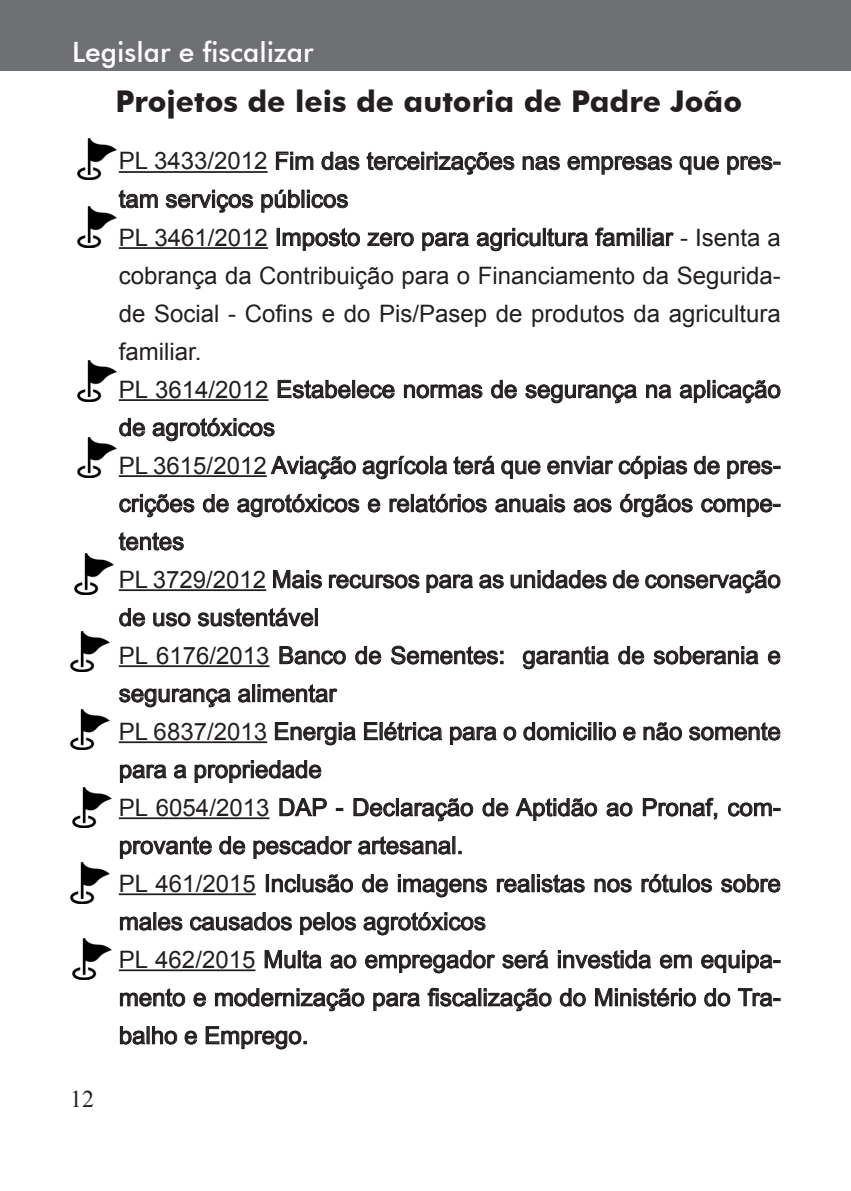
<style>
.page{position:relative;width:851px;height:1191px;background:#fff}
.page>*{position:absolute;margin:0;border:0;box-sizing:border-box;transform-origin:0 0}
.t1{font:700 30px "Futura BT";color:#231f20}
.t2{font:500 28px "Futura BT";color:#fff}
.t3{font:24px/38px "Arial";color:#231f20}
.t4{font:24px "Times New Roman";color:#231f20}
</style>
<div class="page">
<div style="left:0;top:0;width:850px;height:71px;background:#6f7073"></div>
<hr style="left:850px;top:0;width:1px;height:71px;background:#6f7073">
<hr style="left:119px;top:171px;width:148px;height:2px;background:#231f20">
<hr style="left:119px;top:247px;width:149px;height:2px;background:#231f20">
<hr style="left:119px;top:399px;width:149px;height:2px;background:#231f20">
<hr style="left:119px;top:475px;width:148px;height:2px;background:#231f20">
<hr style="left:119px;top:589px;width:147px;height:2px;background:#231f20">
<hr style="left:119px;top:665px;width:150px;height:2px;background:#231f20">
<hr style="left:119px;top:741px;width:148px;height:2px;background:#231f20">
<hr style="left:119px;top:817px;width:150px;height:2px;background:#231f20">
<hr style="left:119px;top:893px;width:137px;height:2px;background:#231f20">
<hr style="left:119px;top:969px;width:136px;height:2px;background:#231f20">
<svg style="left:275px;top:151px;width:39px;height:19px"></svg>
<svg style="left:321px;top:151px;width:39px;height:20px"></svg>
<svg style="left:366px;top:151px;width:149px;height:24px"></svg>
<svg style="left:522px;top:156px;width:38px;height:15px"></svg>
<svg style="left:567px;top:156px;width:105px;height:19px"></svg>
<svg style="left:679px;top:156px;width:40px;height:19px"></svg>
<svg style="left:727px;top:156px;width:53px;height:19px"></svg>
<svg style="left:118px;top:190px;width:40px;height:19px"></svg>
<svg style="left:165px;top:190px;width:89px;height:23px"></svg>
<svg style="left:261px;top:189px;width:39px;height:24px"></svg>
<svg style="left:307px;top:190px;width:41px;height:19px"></svg>
<div style="left:277px;top:228px;width:3px;height:18px;border:1px solid #231f20"></div>
<svg style="left:282px;top:228px;width:78px;height:23px"></svg>
<svg style="left:367px;top:232px;width:47px;height:15px"></svg>
<svg style="left:422px;top:232px;width:47px;height:19px"></svg>
<svg style="left:476px;top:227px;width:163px;height:24px"></svg>
<div style="left:642px;top:228px;width:3px;height:18px;border:1px solid #231f20"></div>
<svg style="left:647px;top:228px;width:27px;height:19px"></svg>
<svg style="left:277px;top:379px;width:118px;height:20px"></svg>
<svg style="left:404px;top:384px;width:79px;height:15px"></svg>
<svg style="left:491px;top:379px;width:26px;height:20px"></svg>
<svg style="left:525px;top:384px;width:112px;height:19px"></svg>
<svg style="left:646px;top:384px;width:26px;height:15px"></svg>
<svg style="left:679px;top:384px;width:27px;height:19px"></svg>
<div style="left:707px;top:380px;width:3px;height:18px;border:1px solid #231f20"></div>
<svg style="left:712px;top:379px;width:69px;height:24px"></svg>
<svg style="left:119px;top:417px;width:27px;height:20px"></svg>
<svg style="left:152px;top:417px;width:123px;height:24px"></svg>
<svg style="left:270px;top:455px;width:86px;height:24px"></svg>
<svg style="left:362px;top:455px;width:325px;height:24px"></svg>
<svg style="left:693px;top:455px;width:27px;height:20px"></svg>
<svg style="left:727px;top:460px;width:53px;height:19px"></svg>
<svg style="left:119px;top:493px;width:76px;height:24px"></svg>
<svg style="left:202px;top:493px;width:27px;height:20px"></svg>
<svg style="left:237px;top:493px;width:123px;height:24px"></svg>
<svg style="left:367px;top:498px;width:14px;height:15px"></svg>
<svg style="left:389px;top:493px;width:98px;height:20px"></svg>
<svg style="left:495px;top:494px;width:71px;height:19px"></svg>
<svg style="left:573px;top:498px;width:39px;height:15px"></svg>
<svg style="left:620px;top:493px;width:73px;height:24px"></svg>
<svg style="left:701px;top:498px;width:79px;height:19px"></svg>
<svg style="left:118px;top:532px;width:66px;height:19px"></svg>
<svg style="left:273px;top:569px;width:49px;height:20px"></svg>
<svg style="left:328px;top:574px;width:92px;height:15px"></svg>
<svg style="left:426px;top:574px;width:78px;height:19px"></svg>
<svg style="left:510px;top:569px;width:271px;height:24px"></svg>
<svg style="left:119px;top:608px;width:27px;height:19px"></svg>
<svg style="left:153px;top:612px;width:38px;height:15px"></svg>
<svg style="left:197px;top:607px;width:117px;height:20px"></svg>
<div style="left:315px;top:608px;width:3px;height:18px;border:1px solid #231f20"></div>
<svg style="left:279px;top:646px;width:67px;height:19px"></svg>
<svg style="left:355px;top:646px;width:27px;height:19px"></svg>
<svg style="left:391px;top:645px;width:112px;height:20px"></svg>
<svg style="left:522px;top:646px;width:87px;height:23px"></svg>
<svg style="left:618px;top:646px;width:26px;height:19px"></svg>
<svg style="left:653px;top:646px;width:106px;height:19px"></svg>
<svg style="left:767px;top:650px;width:14px;height:15px"></svg>
<svg style="left:119px;top:684px;width:219px;height:23px"></svg>
<svg style="left:274px;top:722px;width:82px;height:23px"></svg>
<svg style="left:364px;top:722px;width:14px;height:18px"></svg>
<svg style="left:384px;top:721px;width:59px;height:20px"></svg>
<svg style="left:450px;top:726px;width:47px;height:19px"></svg>
<svg style="left:503px;top:722px;width:88px;height:19px"></svg>
<div style="left:588px;top:726px;width:3px;height:14px;border:1px solid #231f20"></div>
<svg style="left:598px;top:722px;width:18px;height:19px"></svg>
<svg style="left:623px;top:726px;width:13px;height:15px"></svg>
<svg style="left:643px;top:722px;width:39px;height:19px"></svg>
<svg style="left:689px;top:722px;width:92px;height:19px"></svg>
<svg style="left:119px;top:764px;width:48px;height:19px"></svg>
<svg style="left:174px;top:764px;width:13px;height:15px"></svg>
<svg style="left:194px;top:760px;width:128px;height:23px"></svg>
<svg style="left:279px;top:798px;width:48px;height:19px"></svg>
<svg style="left:336px;top:808px;width:7px;height:3px"></svg>
<svg style="left:353px;top:798px;width:121px;height:23px"></svg>
<svg style="left:482px;top:798px;width:115px;height:23px"></svg>
<svg style="left:606px;top:802px;width:27px;height:15px"></svg>
<svg style="left:642px;top:797px;width:76px;height:23px"></svg>
<svg style="left:728px;top:802px;width:52px;height:15px"></svg>
<svg style="left:119px;top:836px;width:93px;height:23px"></svg>
<svg style="left:219px;top:836px;width:27px;height:19px"></svg>
<svg style="left:253px;top:836px;width:198px;height:23px"></svg>
<div style="left:266px;top:874px;width:3px;height:18px;border:1px solid #231f20"></div>
<svg style="left:271px;top:874px;width:82px;height:19px"></svg>
<svg style="left:362px;top:874px;width:26px;height:19px"></svg>
<svg style="left:398px;top:874px;width:89px;height:23px"></svg>
<svg style="left:496px;top:878px;width:35px;height:15px"></svg>
<svg style="left:537px;top:874px;width:48px;height:19px"></svg>
<svg style="left:594px;top:878px;width:38px;height:15px"></svg>
<svg style="left:641px;top:874px;width:40px;height:19px"></svg>
<div style="left:682px;top:874px;width:4px;height:18px;border:1px solid #231f20"></div>
<svg style="left:687px;top:878px;width:25px;height:15px"></svg>
<svg style="left:721px;top:874px;width:60px;height:19px"></svg>
<div style="left:153px;top:912px;width:3px;height:18px;border:1px solid #231f20"></div>
<svg style="left:119px;top:915px;width:64px;height:16px"></svg>
<svg style="left:190px;top:912px;width:102px;height:19px"></svg>
<div style="left:327px;top:912px;width:3px;height:18px;border:1px solid #231f20"></div>
<svg style="left:300px;top:916px;width:56px;height:19px"></svg>
<svg style="left:363px;top:912px;width:123px;height:23px"></svg>
<svg style="left:264px;top:950px;width:58px;height:19px"></svg>
<svg style="left:330px;top:954px;width:27px;height:15px"></svg>
<svg style="left:365px;top:950px;width:130px;height:23px"></svg>
<svg style="left:502px;top:950px;width:47px;height:19px"></svg>
<svg style="left:557px;top:950px;width:95px;height:19px"></svg>
<svg style="left:659px;top:954px;width:33px;height:15px"></svg>
<svg style="left:701px;top:950px;width:79px;height:23px"></svg>
<svg style="left:119px;top:988px;width:67px;height:19px"></svg>
<svg style="left:193px;top:992px;width:13px;height:15px"></svg>
<svg style="left:215px;top:988px;width:150px;height:23px"></svg>
<svg style="left:373px;top:992px;width:47px;height:19px"></svg>
<svg style="left:427px;top:987px;width:125px;height:24px"></svg>
<svg style="left:559px;top:988px;width:27px;height:19px"></svg>
<svg style="left:595px;top:988px;width:101px;height:19px"></svg>
<svg style="left:704px;top:988px;width:26px;height:19px"></svg>
<svg style="left:737px;top:988px;width:43px;height:19px"></svg>
<svg style="left:119px;top:1026px;width:59px;height:19px"></svg>
<svg style="left:184px;top:1030px;width:14px;height:15px"></svg>
<svg style="left:205px;top:1026px;width:102px;height:23px"></svg>
<img style="left:77px;top:139px;width:40px;height:40px">
<img style="left:77px;top:206px;width:40px;height:41px">
<img style="left:77px;top:360px;width:40px;height:41px">
<img style="left:77px;top:437px;width:40px;height:41px">
<img style="left:74px;top:554px;width:40px;height:40px">
<img style="left:70px;top:631px;width:40px;height:41px">
<img style="left:70px;top:709px;width:40px;height:40px">
<img style="left:72px;top:787px;width:40px;height:40px">
<img style="left:70px;top:863px;width:40px;height:40px">
<img style="left:72px;top:938px;width:40px;height:41px">
<p class="t2" style="left:72px;top:35px;width:243px">Legislar e fiscalizar</p>
<p class="t4" style="left:70px;top:1083px;width:25px">12</p>
<p class="t1" style="left:115px;top:83px;width:628px">Projetos de leis de autoria de Padre João</p>
<p class="t3" style="left:119px;top:142px;width:663px">PL 3433/2012 Fim das terceirizações nas empresas que pres&shy;tam serviços públicos</p>
<p class="t3" style="left:119px;top:218px;width:663px;text-align:justify">PL 3461/2012 Imposto zero para agricultura familiar - Isenta a cobrança da Contribuição para o Financiamento da Segurida&shy;de Social - Cofins e do Pis/Pasep de produtos da agricultura familiar.</p>
<p class="t3" style="left:119px;top:370px;width:663px">PL 3614/2012 Estabelece normas de segurança na aplicação de agrotóxicos</p>
<p class="t3" style="left:119px;top:446px;width:663px;text-align:justify">PL 3615/2012 Aviação agrícola terá que enviar cópias de pres&shy;crições de agrotóxicos e relatórios anuais aos órgãos compe&shy;tentes</p>
<p class="t3" style="left:119px;top:560px;width:663px">PL 3729/2012 Mais recursos para as unidades de conservação de uso sustentável</p>
<p class="t3" style="left:119px;top:636px;width:663px">PL 6176/2013 Banco de Sementes: garantia de soberania e segurança alimentar</p>
<p class="t3" style="left:119px;top:712px;width:663px">PL 6837/2013 Energia Elétrica para o domicilio e não somente para a propriedade</p>
<p class="t3" style="left:119px;top:788px;width:663px">PL 6054/2013 DAP - Declaração de Aptidão ao Pronaf, com&shy;provante de pescador artesanal.</p>
<p class="t3" style="left:119px;top:864px;width:663px">PL 461/2015 Inclusão de imagens realistas nos rótulos sobre males causados pelos agrotóxicos</p>
<p class="t3" style="left:119px;top:940px;width:663px;text-align:justify">PL 462/2015 Multa ao empregador será investida em equipa&shy;mento e modernização para fiscalização do Ministério do Tra&shy;balho e Emprego.</p>
</div>
